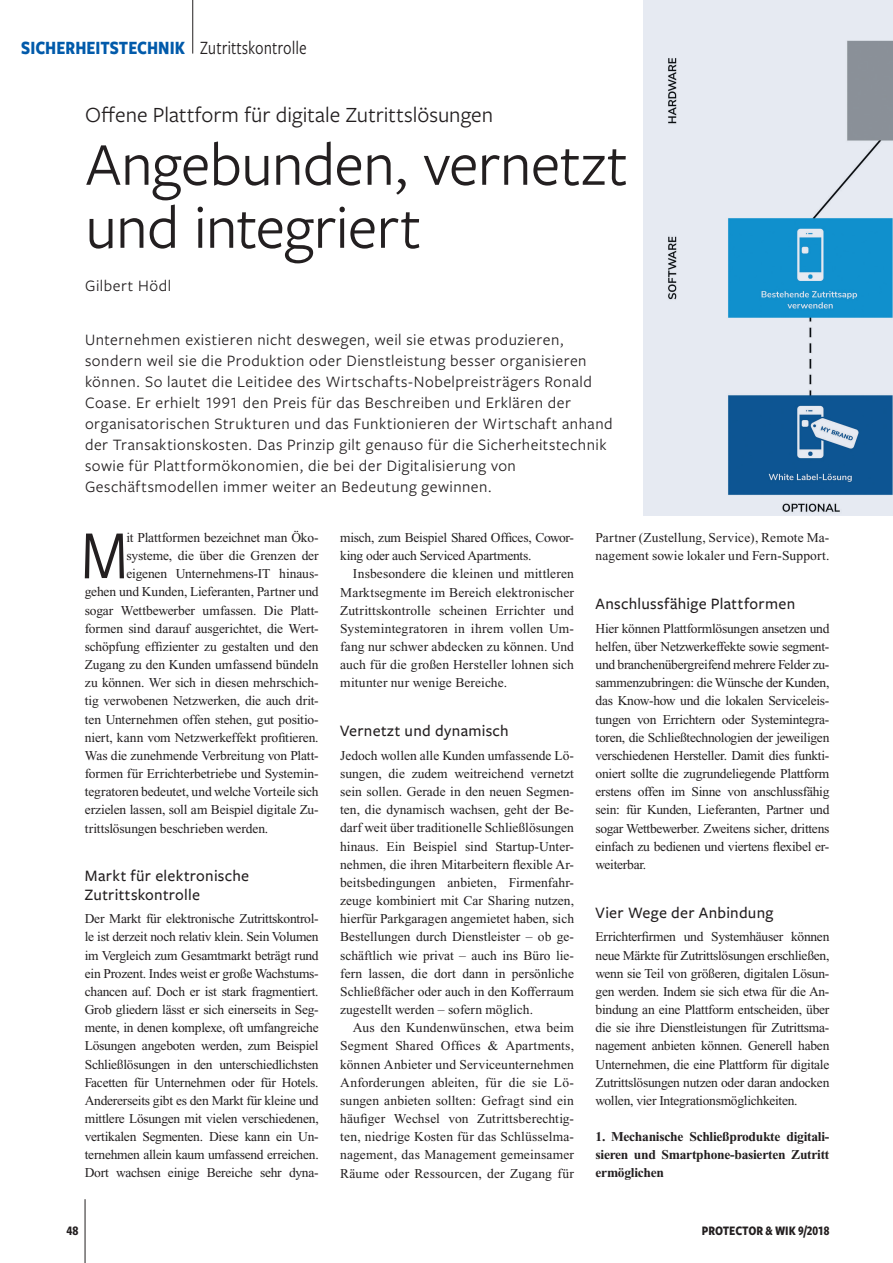
<style>
.page{position:relative;width:893px;height:1263px;background:#fff}
.page>*{position:absolute;margin:0;border:0;box-sizing:border-box;transform-origin:0 0}
.t1{font:71.55px "Freight Sans Cnd Pro";color:#231f20}
.t2{font:63px/63px "Freight Sans Pro";letter-spacing:-.015em;color:#231f20}
.t3{font:22.5px "Freight Sans Pro";color:#231f20}
.t4{font:700 19.5px "Freight Sans Cnd Pro";color:#015aaa;scale:.95 1}
.t5{font:16.5px/21px "Freight Sans Pro";letter-spacing:.03em;color:#231f20}
.t6{font:500 16.5px/18.1px "Freight Sans Pro";letter-spacing:.015em;color:#231f20}
.t7{font:13.5px/18.1px "Times New Roman";letter-spacing:-.01em;color:#231f20;text-align:justify}
.t8{font:700 13.5px/18.1px "Times New Roman";letter-spacing:-.02em;color:#231f20;text-align:justify}
.t9{font:13.5px/18.1px "Times New Roman";letter-spacing:.01em;color:#231f20}
.t10{font:700 13.5px "Freight Sans Cnd Pro";color:#231f20;scale:.95 1}
.t11{font:700 13.5px "Freight Sans Cnd Pro";color:#231f20}
.s1{font-weight:400;color:#231f20}
</style>
<div class="page">
<hr style="left:85px;top:1199px;width:1px;height:64px;background:#231f20">
<hr style="left:192px;top:0;width:1px;height:54px;background:#231f20">
<img style="left:643px;top:0;width:250px;height:515px">
<h3 class="t4" style="left:21px;top:34px;width:302px">SICHERHEITSTECHNIK <span class="s1">Zutrittskontrolle</span></h3>
<h3 class="t3" style="left:85px;top:99px;width:409px">Offene Plattform für digitale Zutrittslösungen</h3>
<h2 class="t2" style="left:85px;top:130px;width:544px">Angebunden, vernetzt und integriert</h2>
<p class="t5" style="left:85px;top:274px;width:87px">Gilbert Hödl</p>
<p class="t5" style="left:85px;top:329px;width:529px">Unternehmen existieren nicht deswegen, weil sie etwas produzieren, sondern weil sie die Produktion oder Dienstleistung besser organisieren können. So lautet die Leitidee des Wirtschafts-Nobelpreisträgers Ronald Coase. Er erhielt 1991 den Preis für das Beschreiben und Erklären der organisatorischen Strukturen und das Funktionieren der Wirtschaft anhand der Transaktionskosten. Das Prinzip gilt genauso für die Sicherheitstechnik sowie für Plattformökonomien, die bei der Digitalisierung von Geschäftsmodellen immer weiter an Bedeutung gewinnen.</p>
<h1 class="t1" style="left:81px;top:507px;width:49px">M</h1>
<p class="t7" style="left:127px;top:528px;width:194px">it Plattformen bezeichnet man Öko-</p>
<p class="t7" style="left:127px;top:547px;width:194px">systeme, die über die Grenzen der</p>
<p class="t7" style="left:127px;top:565px;width:194px">eigenen Unternehmens-IT hinaus-</p>
<p class="t7" style="left:85px;top:583px;width:235px">gehen und Kunden, Lieferanten, Partner und</p>
<p class="t7" style="left:85px;top:601px;width:235px">sogar Wettbewerber umfassen. Die Platt-</p>
<p class="t7" style="left:85px;top:619px;width:235px">formen sind darauf ausgerichtet, die Wert-</p>
<p class="t7" style="left:85px;top:637px;width:235px">schöpfung effizienter zu gestalten und den</p>
<p class="t7" style="left:85px;top:655px;width:235px">Zugang zu den Kunden umfassend bündeln</p>
<p class="t7" style="left:85px;top:674px;width:235px">zu können. Wer sich in diesen mehrschich-</p>
<p class="t7" style="left:85px;top:692px;width:235px">tig verwobenen Netzwerken, die auch drit-</p>
<p class="t7" style="left:85px;top:710px;width:235px">ten Unternehmen offen stehen, gut positio-</p>
<p class="t7" style="left:85px;top:728px;width:235px">niert, kann vom Netzwerkeffekt profitieren.</p>
<p class="t7" style="left:85px;top:746px;width:235px">Was die zunehmende Verbreitung von Platt-</p>
<p class="t7" style="left:85px;top:764px;width:235px">formen für Errichterbetriebe und Systemin-</p>
<p class="t7" style="left:85px;top:783px;width:235px">tegratoren bedeutet, und welche Vorteile sich</p>
<p class="t7" style="left:85px;top:801px;width:235px">erzielen lassen, soll am Beispiel digitale Zu-</p>
<p class="t7" style="left:85px;top:819px;width:185px">trittslösungen beschrieben werden.</p>
<p class="t6" style="left:85px;top:866px;width:166px">Markt für elektronische<br>Zutrittskontrolle</p>
<p class="t7" style="left:85px;top:910px;width:235px">Der Markt für elektronische Zutrittskontrol&shy;le ist derzeit noch relativ klein. Sein Volumen im Vergleich zum Gesamtmarkt beträgt rund ein Prozent. Indes weist er große Wachstums&shy;chancen auf. Doch er ist stark fragmentiert.<br>Grob gliedern lässt er sich einerseits in Seg&shy;mente, in denen komplexe, oft umfangreiche Lösungen angeboten werden, zum Beispiel Schließlösungen in den unterschiedlichsten Facetten für Unternehmen oder für Hotels.<br>Andererseits gibt es den Markt für kleine und mittlere Lösungen mit vielen verschiedenen, vertikalen Segmenten. Diese kann ein Un&shy;ternehmen allein kaum umfassend erreichen.<br>Dort wachsen einige Bereiche sehr dyna-</p>
<p class="t11" style="left:66px;top:1221px;width:13px">48</p>
<p class="t7" style="left:340px;top:528px;width:235px">misch, zum Beispiel Shared Offices, Cowor&shy;king oder auch Serviced Apartments.</p>
<p class="t7" style="left:340px;top:565px;width:235px;text-indent:13px">Insbesondere die kleinen und mittleren Marktsegmente im Bereich elektronischer Zutrittskontrolle scheinen Errichter und Systemintegratoren in ihrem vollen Um&shy;fang nur schwer abdecken zu können. Und auch für die großen Hersteller lohnen sich mitunter nur wenige Bereiche.</p>
<p class="t6" style="left:340px;top:721px;width:170px">Vernetzt und dynamisch</p>
<p class="t7" style="left:340px;top:746px;width:235px">Jedoch wollen alle Kunden umfassende Lö&shy;sungen, die zudem weitreichend vernetzt sein sollen. Gerade in den neuen Segmen&shy;ten, die dynamisch wachsen, geht der Be&shy;darf weit über traditionelle Schließlösungen hinaus. Ein Beispiel sind Startup-Unter&shy;nehmen, die ihren Mitarbeitern flexible Ar&shy;beitsbedingungen anbieten, Firmenfahr&shy;zeuge kombiniert mit Car Sharing nutzen, hierfür Parkgaragen angemietet haben, sich Bestellungen durch Dienstleister – ob ge&shy;schäftlich wie privat – auch ins Büro lie&shy;fern lassen, die dort dann in persönliche Schließfächer oder auch in den Kofferraum zugestellt werden – sofern möglich.</p>
<p class="t7" style="left:340px;top:1019px;width:235px;text-indent:13px">Aus den Kundenwünschen, etwa beim Segment Shared Offices &amp; Apartments, können Anbieter und Serviceunternehmen Anforderungen ableiten, für die sie Lö&shy;sungen anbieten sollten: Gefragt sind ein häufiger Wechsel von Zutrittsberechtig&shy;ten, niedrige Kosten für das Schlüsselma&shy;nagement, das Management gemeinsamer Räume oder Ressourcen, der Zugang für</p>
<p class="t9" style="left:595px;top:529px;width:235px">Partner (Zustellung, Service), Remote Ma&shy;nagement sowie lokaler und Fern-Support.</p>
<p class="t6" style="left:596px;top:594px;width:201px">Anschlussfähige Plattformen</p>
<p class="t7" style="left:596px;top:619px;width:235px">Hier können Plattformlösungen ansetzen und helfen, über Netzwerkeffekte sowie segment&shy;und branchenübergreifend mehrere Felder zu&shy;sammenzubringen: die Wünsche der Kunden, das Know-how und die lokalen Serviceleis&shy;tungen von Errichtern oder Systemintegra&shy;toren, die Schließtechnologien der jeweiligen verschiedenen Hersteller. Damit dies funkti&shy;oniert sollte die zugrundeliegende Plattform erstens offen im Sinne von anschlussfähig sein: für Kunden, Lieferanten, Partner und sogar Wettbewerber. Zweitens sicher, drittens einfach zu bedienen und viertens flexibel er&shy;weiterbar.</p>
<p class="t6" style="left:596px;top:903px;width:179px">Vier Wege der Anbindung</p>
<p class="t7" style="left:596px;top:928px;width:235px">Errichterfirmen und Systemhäuser können neue Märkte für Zutrittslösungen erschließen, wenn sie Teil von größeren, digitalen Lösun&shy;gen werden. Indem sie sich etwa für die An&shy;bindung an eine Plattform entscheiden, über die sie ihre Dienstleistungen für Zutrittsma&shy;nagement anbieten können. Generell haben Unternehmen, die eine Plattform für digitale Zutrittslösungen nutzen oder daran andocken wollen, vier Integrationsmöglichkeiten.</p>
<p class="t8" style="left:596px;top:1127px;width:235px">1. Mechanische Schließprodukte digitali&shy;sieren und Smartphone-basierten Zutritt ermöglichen</p>
<p class="t10" style="left:702px;top:1221px;width:136px">PROTECTOR &amp; WIK 9/2018</p>
</div>
